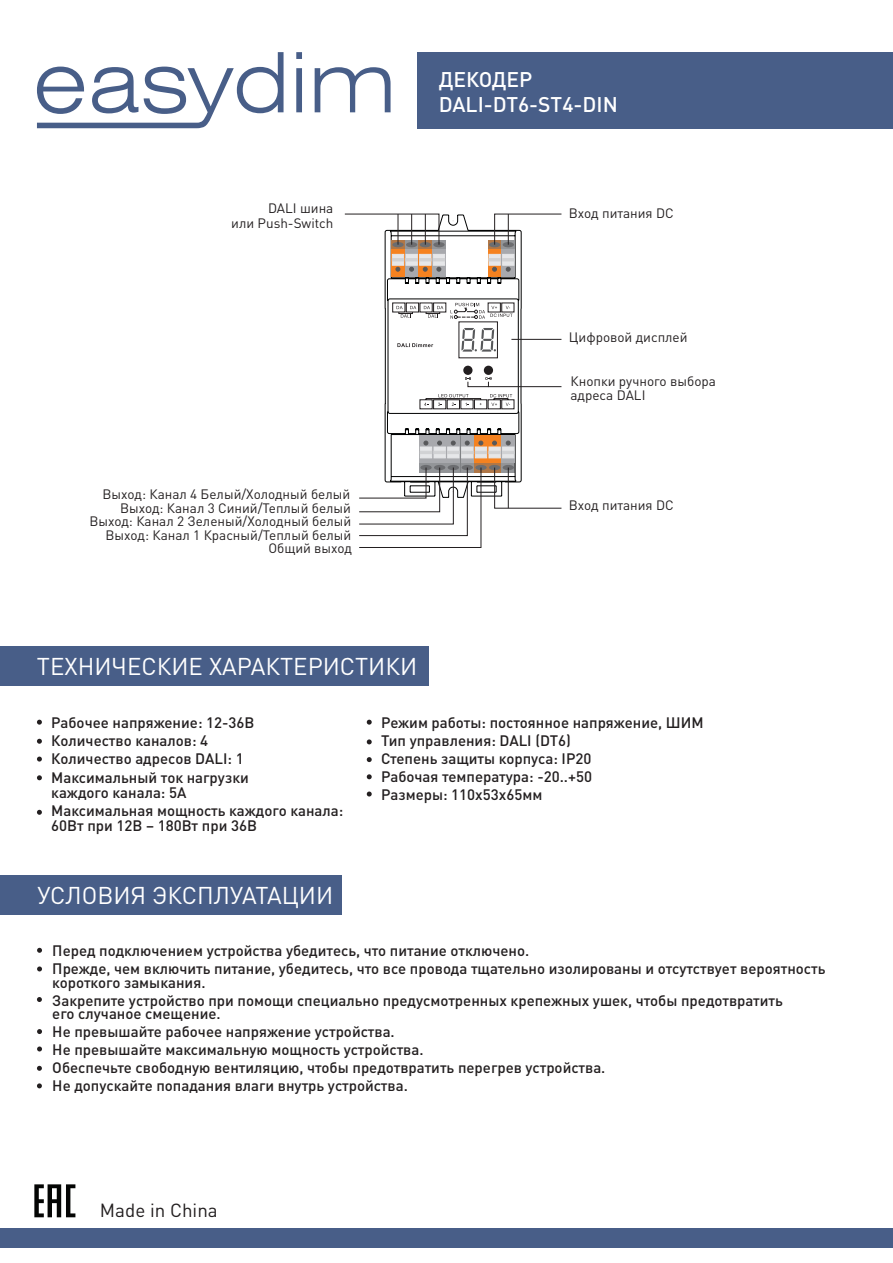
<style>
.page{position:relative;width:893px;height:1263px;background:#fff}
.page>*{position:absolute;margin:0;border:0;box-sizing:border-box;transform-origin:0 0}
.t1{font:24px "DIN Pro";color:#fff}
.t2{font:500 21px/25.2px "DIN Pro";color:#fff}
.t3{font:18.75px "DIN Pro";color:#231f20}
.t4{font:500 15px/18px "DIN Pro";color:#231f20}
.t5{font:13.5px/13.5px "DIN Pro";color:#231f20}
</style>
<div class="page">
<svg style="left:37px;top:52px;width:247px;height:76px"></svg>
<svg style="left:296px;top:52px;width:6px;height:60px"></svg>
<svg style="left:315px;top:67px;width:76px;height:45px"></svg>
<div style="left:418px;top:52px;width:475px;height:76px;background:#485e88"></div>
<div style="left:0;top:1228px;width:893px;height:20px;background:#485e88"></div>
<div style="left:0;top:646px;width:429px;height:39px;background:#485e88"></div>
<svg style="left:37px;top:720px;width:5px;height:5px"></svg>
<svg style="left:37px;top:739px;width:5px;height:5px"></svg>
<svg style="left:37px;top:756px;width:5px;height:5px"></svg>
<svg style="left:37px;top:775px;width:5px;height:5px"></svg>
<svg style="left:37px;top:810px;width:5px;height:5px"></svg>
<div style="left:0;top:875px;width:342px;height:39px;background:#485e88"></div>
<svg style="left:37px;top:948px;width:5px;height:5px"></svg>
<svg style="left:37px;top:966px;width:5px;height:5px"></svg>
<svg style="left:37px;top:997px;width:5px;height:5px"></svg>
<svg style="left:37px;top:1029px;width:5px;height:5px"></svg>
<svg style="left:37px;top:1046px;width:5px;height:5px"></svg>
<svg style="left:37px;top:1066px;width:5px;height:5px"></svg>
<svg style="left:37px;top:1083px;width:5px;height:5px"></svg>
<svg style="left:367px;top:720px;width:5px;height:5px"></svg>
<svg style="left:367px;top:757px;width:5px;height:5px"></svg>
<svg style="left:367px;top:739px;width:5px;height:5px"></svg>
<svg style="left:367px;top:774px;width:5px;height:5px"></svg>
<svg style="left:367px;top:791px;width:5px;height:5px"></svg>
<svg style="left:34px;top:1184px;width:41px;height:33px"></svg>
<svg style="left:344px;top:213px;width:218px;height:335px"></svg>
<p class="t5" style="left:231px;top:200px;width:104px;line-height:15px;text-align:right">DALI шина<br>или Push-Switch</p>
<h2 class="t2" style="left:439px;top:66px;width:181px">ДЕКОДЕР<br>DALI-DT6-ST4-DIN</h2>
<p class="t5" style="left:569px;top:206px;width:106px">Вход питания DC</p>
<p class="t5" style="left:103px;top:486px;width:249px">Выход: Канал 4 Белый/Холодный белый</p>
<p class="t5" style="left:120px;top:500px;width:232px">Выход: Канал 3 Синий/Теплый белый</p>
<p class="t5" style="left:89px;top:513px;width:263px">Выход: Канал 2 Зеленый/Холодный белый</p>
<p class="t5" style="left:106px;top:528px;width:247px">Выход: Канал 1 Красный/Теплый белый</p>
<p class="t5" style="left:268px;top:541px;width:85px">Общий выход</p>
<h1 class="t1" style="left:37px;top:650px;width:382px">ТЕХНИЧЕСКИЕ ХАРАКТЕРИСТИКИ</h1>
<p class="t5" style="left:569px;top:329px;width:120px">Цифровой дисплей</p>
<p class="t5" style="left:570px;top:374px;width:147px">Кнопки ручного выбора адреса DALI</p>
<p class="t5" style="left:569px;top:497px;width:106px">Вход питания DC</p>
<p class="t4" style="left:51px;top:713px;width:205px">Рабочее напряжение: 12-36В<br>Количество каналов: 4<br>Количество адресов DALI: 1<br>Максимальный ток нагрузки</p>
<p class="t4" style="left:51px;top:782px;width:294px;line-height:18.5px">каждого канала: 5А<br>Максимальная мощность каждого канала:</p>
<p class="t4" style="left:51px;top:816px;width:207px">60Вт при 12В – 180Вт при 36В</p>
<p class="t4" style="left:381px;top:713px;width:324px">Режим работы: постоянное напряжение, ШИМ<br>Тип управления: DALI (DT6)<br>Степень защиты корпуса: IP20<br>Рабочая температура: -20..+50<br>Размеры: 110х53х65мм</p>
<h1 class="t1" style="left:37px;top:879px;width:297px">УСЛОВИЯ ЭКСПЛУАТАЦИИ</h1>
<p class="t4" style="left:52px;top:941px;width:775px">Перед подключением устройства убедитесь, что питание отключено.<br>Прежде, чем включить питание, убедитесь, что все провода тщательно изолированы и отсутствует вероятность</p>
<p class="t4" style="left:52px;top:973px;width:732px">короткого замыкания.<br>Закрепите устройство при помощи специально предусмотренных крепежных ушек, чтобы предотвратить</p>
<p class="t4" style="left:52px;top:1004px;width:555px">его случаное смещение.<br>Не превышайте рабочее напряжение устройства.<br>Не превышайте максимальную мощность устройства.<br>Обеспечьте свободную вентиляцию, чтобы предотвратить перегрев устройства.<br>Не допускайте попадания влаги внутрь устройства.</p>
<p class="t3" style="left:100px;top:1198px;width:119px">Made in China</p>
</div>
